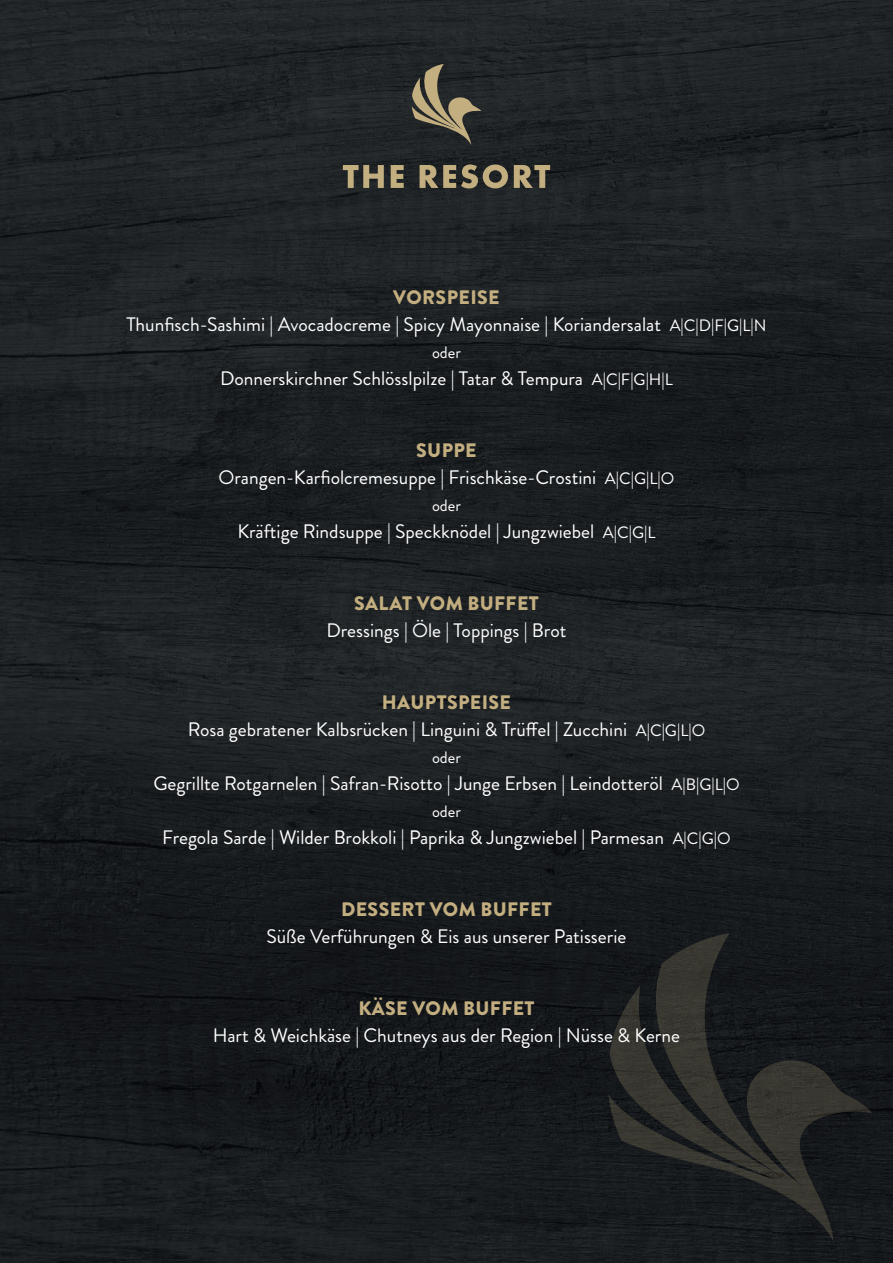
<style>
.page{position:relative;width:893px;height:1263px;background:#fff}
.page>*{position:absolute;margin:0;border:0;box-sizing:border-box;transform-origin:0 0}
.t1{font:19.5px/27px "Brandon Grotesque";color:#fff;text-align:center}
.t2{font:900 19.5px "Brandon Grotesque";letter-spacing:.02em;color:#c3ae80}
.t3{font:16.5px "Brandon Grotesque";color:#fff}
.s1{font-weight:900;color:#c3ae80}
.s2{font-size:16.5px}
</style>
<div class="page">
<img style="left:0;top:0;width:893px;height:1263px">
<svg style="left:641px;top:933px;width:174px;height:52px;background:#1c1f1f"></svg>
<svg style="left:608px;top:985px;width:264px;height:257px;background:#212322"></svg>
<svg style="left:412px;top:64px;width:69px;height:81px;background:#535043"></svg>
<svg style="left:343px;top:165px;width:41px;height:23px"></svg>
<svg style="left:391px;top:165px;width:13px;height:23px"></svg>
<svg style="left:420px;top:163px;width:130px;height:27px;background:#6a624f"></svg>
<p class="t1" style="left:126px;top:284px;width:642px"><span class="s1">VORSPEISE<br></span>Thunfisch-Sashimi | Avocadocreme | Spicy Mayonnaise | Koriandersalat <span class="s2">A|C|D|F|G|L|N</span></p>
<p class="t3" style="left:432px;top:340px;width:30px">oder</p>
<p class="t1" style="left:220px;top:365px;width:454px">Donnerskirchner Schlösslpilze | Tatar &amp; Tempura <span class="s2">A|C|F|G|H|L</span></p>
<p class="t1" style="left:219px;top:437px;width:457px"><span class="s1">SUPPE<br></span>Orangen-Karfiolcremesuppe | Frischkäse-Crostini <span class="s2">A|C|G|L|O</span></p>
<p class="t3" style="left:432px;top:493px;width:30px">oder</p>
<p class="t1" style="left:237px;top:518px;width:420px">Kräftige Rindsuppe | Speckknödel | Jungzwiebel <span class="s2">A|C|G|L</span></p>
<p class="t2" style="left:354px;top:589px;width:186px">SALAT VOM BUFFET</p>
<p class="t1" style="left:326px;top:617px;width:241px">Dressings | Öle | Toppings | Brot</p>
<p class="t1" style="left:188px;top:689px;width:519px"><span class="s1">HAUPTSPEISE<br></span>Rosa gebratener Kalbsrücken | Linguini &amp; Trüffel | Zucchini <span class="s2">A|C|G|L|O</span></p>
<p class="t3" style="left:432px;top:745px;width:30px">oder</p>
<p class="t1" style="left:153px;top:770px;width:588px">Gegrillte Rotgarnelen | Safran-Risotto | Junge Erbsen | Leindotteröl <span class="s2">A|B|G|L|O</span></p>
<p class="t3" style="left:432px;top:799px;width:30px">oder</p>
<p class="t1" style="left:162px;top:824px;width:570px">Fregola Sarde | Wilder Brokkoli | Paprika &amp; Jungzwiebel | Parmesan <span class="s2">A|C|G|O</span></p>
<p class="t2" style="left:341px;top:895px;width:212px">DESSERT VOM BUFFET</p>
<p class="t1" style="left:267px;top:923px;width:361px">Süße Verführungen &amp; Eis aus unserer Patisserie</p>
<p class="t2" style="left:358px;top:994px;width:178px">KÄSE VOM BUFFET</p>
<p class="t1" style="left:213px;top:1022px;width:469px">Hart &amp; Weichkäse | Chutneys aus der Region | Nüsse &amp; Kerne</p>
</div>
